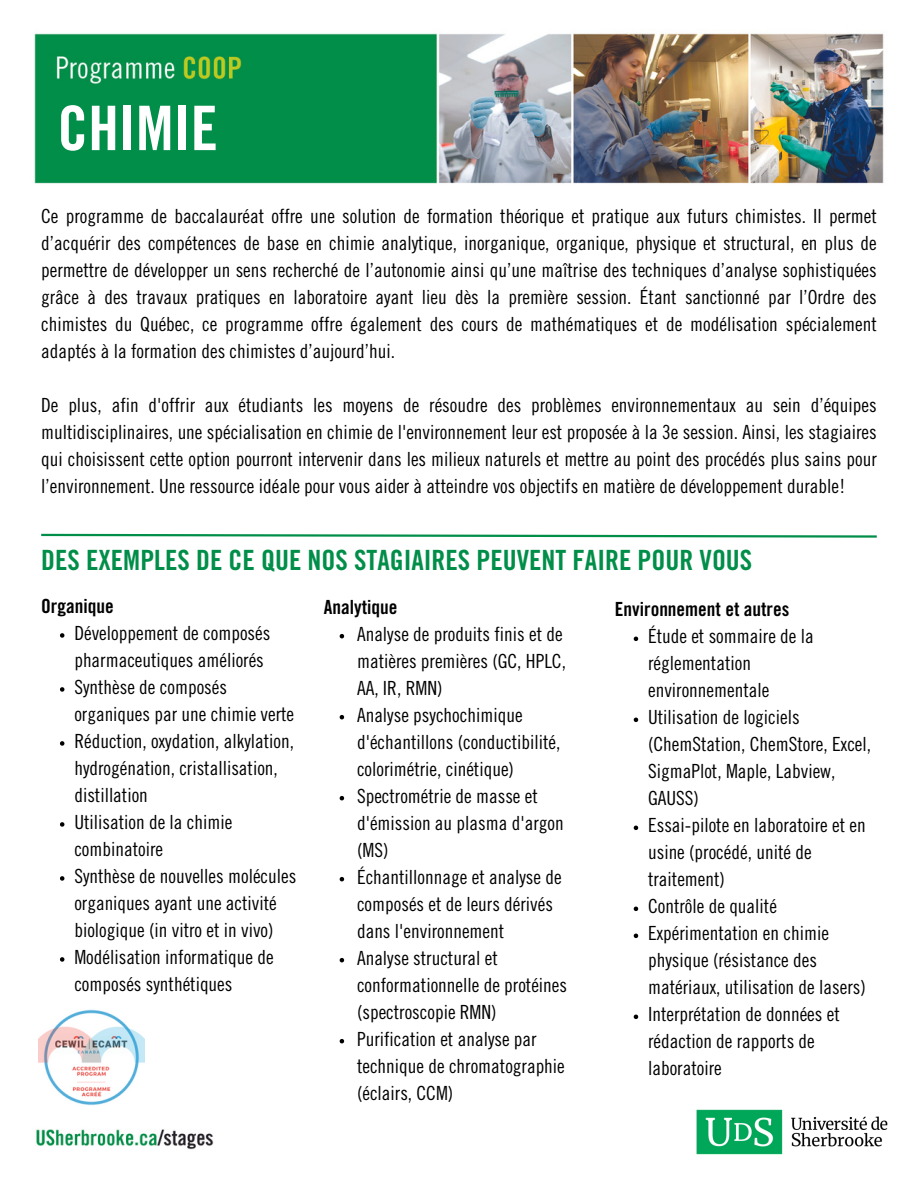
<style>
.page{position:relative;width:918px;height:1188px;background:#fff}
.page>*{position:absolute;margin:0;border:0;box-sizing:border-box;transform-origin:0 0}
.t1{font:61.5px "Trade Gothic LT Std Bd Cn 20";color:#fff}
.t2{font:27.9px "Trade Gothic LT Std Bd Cn 20";color:#018e49}
.t3{font:19.5px/27px "Trade Gothic LT Std Cn 18";color:#000}
.t4{font:19.5px "Trade Gothic LT Std Bd Cn 20";color:#000}
</style>
<div class="page">
<img style="left:34px;top:33px;width:850px;height:1117px">
<div style="left:643px;top:1082px;width:275px;height:106px;background:#fff"></div>
<img style="left:696px;top:1109px;width:192px;height:46px">
<img style="left:39px;top:1004px;width:105px;height:106px">
<svg style="left:39px;top:533px;width:840px;height:6px"></svg>
<svg style="left:634px;top:637px;width:4px;height:4px"></svg>
<svg style="left:634px;top:718px;width:4px;height:4px"></svg>
<svg style="left:634px;top:826px;width:4px;height:4px"></svg>
<svg style="left:634px;top:907px;width:4px;height:4px"></svg>
<svg style="left:634px;top:934px;width:4px;height:4px"></svg>
<svg style="left:634px;top:1015px;width:4px;height:4px"></svg>
<svg style="left:340px;top:634px;width:4px;height:4px"></svg>
<svg style="left:340px;top:715px;width:4px;height:4px"></svg>
<svg style="left:340px;top:796px;width:4px;height:4px"></svg>
<svg style="left:340px;top:877px;width:4px;height:4px"></svg>
<svg style="left:340px;top:958px;width:4px;height:4px"></svg>
<svg style="left:340px;top:1039px;width:4px;height:4px"></svg>
<svg style="left:60px;top:633px;width:4px;height:5px"></svg>
<svg style="left:60px;top:687px;width:4px;height:5px"></svg>
<svg style="left:60px;top:741px;width:4px;height:5px"></svg>
<svg style="left:60px;top:822px;width:4px;height:5px"></svg>
<svg style="left:60px;top:876px;width:4px;height:5px"></svg>
<svg style="left:60px;top:957px;width:4px;height:5px"></svg>
<p class="t1" style="left:57px;top:106px;width:162px">CHIMIE</p>
<p class="t3" style="left:41px;top:205px;width:837px;text-align:justify">Ce programme de baccalauréat offre une solution de formation théorique et pratique aux futurs chimistes. Il permet d’acquérir des compétences de base en chimie analytique, inorganique, organique, physique et structural, en plus de permettre de développer un sens recherché de l’autonomie ainsi qu’une maîtrise des techniques d’analyse sophistiquées grâce à des travaux pratiques en laboratoire ayant lieu dès la première session. Étant sanctionné par l’Ordre des chimistes du Québec, ce programme offre également des cours de mathématiques et de modélisation spécialement adaptés à la formation des chimistes d’aujourd’hui.</p>
<p class="t3" style="left:41px;top:394px;width:837px;text-align:justify">De plus, afin d'offrir aux étudiants les moyens de résoudre des problèmes environnementaux au sein d’équipes multidisciplinaires, une spécialisation en chimie de l'environnement leur est proposée à la 3e session. Ainsi, les stagiaires qui choisissent cette option pourront intervenir dans les milieux naturels et mettre au point des procédés plus sains pour l’environnement. Une ressource idéale pour vous aider à atteindre vos objectifs en matière de développement durable!</p>
<p class="t2" style="left:41px;top:549px;width:713px">DES EXEMPLES DE CE QUE NOS STAGIAIRES PEUVENT FAIRE POUR VOUS</p>
<p class="t4" style="left:41px;top:599px;width:74px">Organique</p>
<p class="t3" style="left:74px;top:622px;width:198px">Développement de composés pharmaceutiques améliorés</p>
<p class="t3" style="left:74px;top:676px;width:221px">Synthèse de composés organiques par une chimie verte</p>
<p class="t3" style="left:74px;top:730px;width:221px">Réduction, oxydation, alkylation, hydrogénation, cristallisation, distillation</p>
<p class="t3" style="left:74px;top:811px;width:160px">Utilisation de la chimie combinatoire</p>
<p class="t3" style="left:74px;top:865px;width:224px">Synthèse de nouvelles molécules organiques ayant une activité biologique (in vitro et in vivo)</p>
<p class="t3" style="left:74px;top:946px;width:201px">Modélisation informatique de composés synthétiques</p>
<p class="t4" style="left:324px;top:600px;width:75px">Analytique</p>
<p class="t3" style="left:357px;top:623px;width:211px">Analyse de produits finis et de matières premières (GC, HPLC,<br>AA, IR, RMN)</p>
<p class="t3" style="left:357px;top:704px;width:205px">Analyse psychochimique d'échantillons (conductibilité, colorimétrie, cinétique)</p>
<p class="t3" style="left:357px;top:785px;width:208px">Spectrométrie de masse et d'émission au plasma d'argon (MS)</p>
<p class="t3" style="left:357px;top:866px;width:206px">Échantillonnage et analyse de composés et de leurs dérivés dans l'environnement</p>
<p class="t3" style="left:357px;top:947px;width:212px">Analyse structural et conformationnelle de protéines (spectroscopie RMN)</p>
<p class="t3" style="left:357px;top:1028px;width:209px">Purification et analyse par technique de chromatographie (éclairs, CCM)</p>
<p class="t4" style="left:615px;top:602px;width:176px">Environnement et autres</p>
<p class="t3" style="left:648px;top:625px;width:167px">Étude et sommaire de la réglementation environnementale</p>
<p class="t3" style="left:648px;top:706px;width:225px">Utilisation de logiciels (ChemStation, ChemStore, Excel,<br>SigmaPlot, Maple, Labview,<br>GAUSS)</p>
<p class="t3" style="left:648px;top:814px;width:219px">Essai-pilote en laboratoire et en usine (procédé, unité de traitement)</p>
<p class="t3" style="left:648px;top:895px;width:130px">Contrôle de qualité</p>
<p class="t3" style="left:648px;top:922px;width:219px">Expérimentation en chimie physique (résistance des matériaux, utilisation de lasers)</p>
<p class="t3" style="left:648px;top:1003px;width:193px">Interprétation de données et rédaction de rapports de laboratoire</p>
</div>
